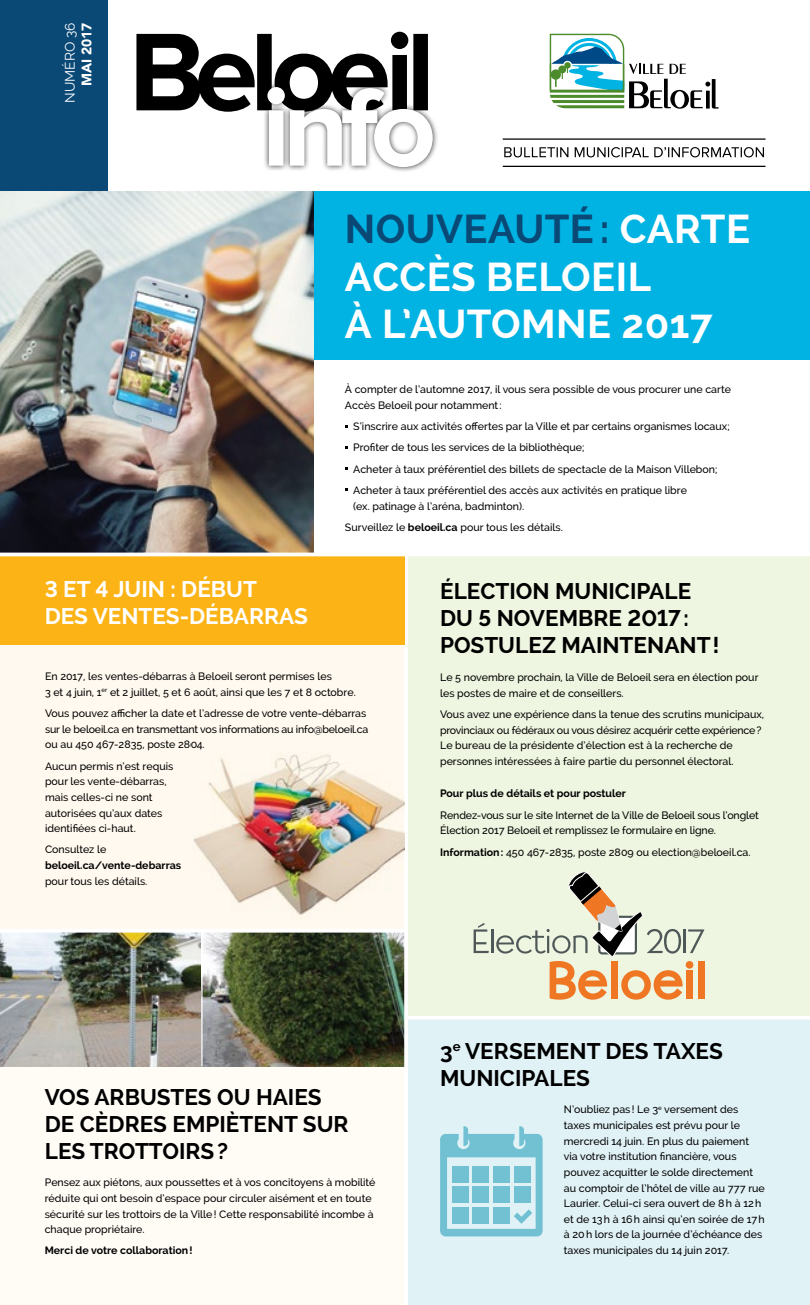
<style>
.page{position:relative;width:810px;height:1305px;background:#fff}
.page>*{position:absolute;margin:0;border:0;box-sizing:border-box;transform-origin:0 0}
.t1{font:700 40px/47.5px "Raleway";letter-spacing:.01em;color:#fff}
.t2{font:700 22.5px/27px "Raleway";color:#000}
.t3{font:700 22.5px/27px "Raleway";color:#fff}
.t4{font:13.75px "Raleway";color:#fff}
.t5{font:900 13.75px "Avenir";color:#fff}
.t6{font:500 10.62px/15.6px "Raleway";color:#000}
.t7{font:700 10.62px "Raleway";color:#000}
.s1{color:#0a4875}
.s2{font-weight:700}
</style>
<div class="page">
<div style="left:0;top:933px;width:408px;height:372px;background:#fffcf6"></div>
<img style="left:0;top:933px;width:404px;height:133px">
<hr style="left:201px;top:933px;width:2px;height:133px;background:#fff">
<div style="left:0;top:553px;width:405px;height:378px;background:#fff9ef"></div>
<div style="left:405px;top:553px;width:405px;height:477px;background:#eef5e0"></div>
<div style="left:0;top:191px;width:810px;height:169px;background:#00b3e3"></div>
<div style="left:405px;top:1018px;width:405px;height:287px;background:#e1f2f7"></div>
<hr style="left:405px;top:1016px;width:405px;height:4px;background:#fff">
<hr style="left:404px;top:534px;width:4px;height:771px;background:#fff">
<svg style="left:0;top:929px;width:404px;height:4px"></svg>
<svg style="left:474px;top:923px;width:15px;height:30px"></svg>
<hr style="left:491px;top:929px;width:2px;height:24px;background:#4f5858">
<svg style="left:496px;top:871px;width:209px;height:129px"></svg>
<svg style="left:440px;top:1126px;width:103px;height:110px"></svg>
<img style="left:193px;top:754px;width:211px;height:161px">
<div style="left:0;top:553px;width:405px;height:92px;background:#fcb316"></div>
<img style="left:0;top:191px;width:314px;height:362px">
<hr style="left:0;top:553px;width:810px;height:3px;background:#fff">
<div style="left:262px;top:82px;width:176px;height:91px;background:#000;opacity:.75"></div>
<svg style="left:136px;top:32px;width:297px;height:135px"></svg>
<div style="left:0;top:0;width:108px;height:191px;background:#0a4875"></div>
<svg style="left:504px;top:147px;width:260px;height:10px"></svg>
<svg style="left:550px;top:34px;width:169px;height:75px"></svg>
<hr style="left:503px;top:138px;width:263px;height:2px;background:#000">
<hr style="left:503px;top:166px;width:263px;height:1px;background:#000">
<p class="t4" style="left:62px;top:103px;width:82px;rotate:-90deg">NUMÉRO 36</p>
<p class="t5" style="left:78px;top:86px;width:65px;rotate:-90deg">MAI 2017</p>
<h1 class="t1" style="left:345px;top:206px;width:407px"><span class="s1">NOUVEAUTÉ:</span> CARTE<br>ACCÈS BELOEIL<br>À L’AUTOMNE 2017</h1>
<p class="t6" style="left:345px;top:382px;width:388px">À compter de l’automne 2017, il vous sera possible de vous procurer une carte<br>Accès Beloeil pour notamment:</p>
<p class="t6" style="left:353px;top:416px;width:378px;line-height:21.2px">S’inscrire aux activités offertes par la Ville et par certains organismes locaux; Profiter de tous les services de la bibliothèque;<br>Acheter à taux préférentiel des billets de spectacle de la Maison Villebon; Acheter à taux préférentiel des accès aux activités en pratique libre</p>
<p class="t6" style="left:345px;top:495px;width:219px;line-height:21.2px;text-indent:8px">(ex. patinage à l’aréna, badminton).<br>Surveillez le <span class="s2">beloeil.ca</span> pour tous les détails.</p>
<h2 class="t3" style="left:45px;top:576px;width:265px">3 ET 4 JUIN : DÉBUT<br>DES VENTES-DÉBARRAS</h2>
<p class="t6" style="left:45px;top:669px;width:312px">En 2017, les ventes-débarras à Beloeil seront permises les<br>3 et 4 juin, 1<sup>er</sup> et 2 juillet, 5 et 6 août, ainsi que les 7 et 8 octobre.</p>
<p class="t6" style="left:45px;top:706px;width:325px">Vous pouvez afficher la date et l’adresse de votre vente-débarras sur le beloeil.ca en transmettant vos informations au info@beloeil.ca ou au 450 467-2835, poste 2804.</p>
<p class="t6" style="left:45px;top:758px;width:130px">Aucun permis n’est requis pour les vente-débarras, mais celles-ci ne sont autorisées qu’aux dates identifiées ci-haut.</p>
<p class="t6" style="left:45px;top:842px;width:63px">Consultez le</p>
<p class="t7" style="left:45px;top:859px;width:138px">beloeil.ca/vente-debarras</p>
<p class="t6" style="left:45px;top:873px;width:104px">pour tous les détails.</p>
<h2 class="t2" style="left:45px;top:1083px;width:305px">VOS ARBUSTES OU HAIES<br>DE CÈDRES EMPIÈTENT SUR<br>LES TROTTOIRS?</h2>
<p class="t6" style="left:45px;top:1175px;width:332px">Pensez aux piétons, aux poussettes et à vos concitoyens à mobilité réduite qui ont besoin d’espace pour circuler aisément et en toute sécurité sur les trottoirs de la Ville! Cette responsabilité incombe à chaque propriétaire.</p>
<p class="t7" style="left:45px;top:1245px;width:149px">Merci de votre collaboration!</p>
<h2 class="t2" style="left:440px;top:578px;width:281px">ÉLECTION MUNICIPALE<br>DU 5 NOVEMBRE 2017:<br>POSTULEZ MAINTENANT!</h2>
<p class="t6" style="left:440px;top:670px;width:320px">Le 5 novembre prochain, la Ville de Beloeil sera en élection pour les postes de maire et de conseillers.</p>
<p class="t6" style="left:440px;top:706px;width:326px">Vous avez une expérience dans la tenue des scrutins municipaux, provinciaux ou fédéraux ou vous désirez acquérir cette expérience?<br>Le bureau de la présidente d’élection est à la recherche de personnes intéressées à faire partie du personnel électoral.</p>
<p class="t7" style="left:440px;top:788px;width:187px">Pour plus de détails et pour postuler</p>
<p class="t6" style="left:440px;top:807px;width:320px">Rendez-vous sur le site Internet de la Ville de Beloeil sous l’onglet<br>Élection 2017 Beloeil et remplissez le formulaire en ligne.</p>
<p class="t6" style="left:440px;top:844px;width:312px"><span class="s2">Information:</span> 450 467-2835, poste 2809 ou election@beloeil.ca.</p>
<h2 class="t2" style="left:440px;top:1037px;width:284px">3<sup>e</sup> VERSEMENT DES TAXES<br>MUNICIPALES</h2>
<p class="t6" style="left:564px;top:1102px;width:203px">N’oubliez pas ! Le 3<sup>e</sup> versement des taxes municipales est prévu pour le mercredi 14 juin. En plus du paiement via votre institution financière, vous pouvez acquitter le solde directement au comptoir de l’hôtel de ville au 777 rue Laurier. Celui-ci sera ouvert de 8h à 12h et de 13h à 16h ainsi qu’en soirée de 17h à 20h lors de la journée d’échéance des taxes municipales du 14 juin 2017.</p>
</div>
